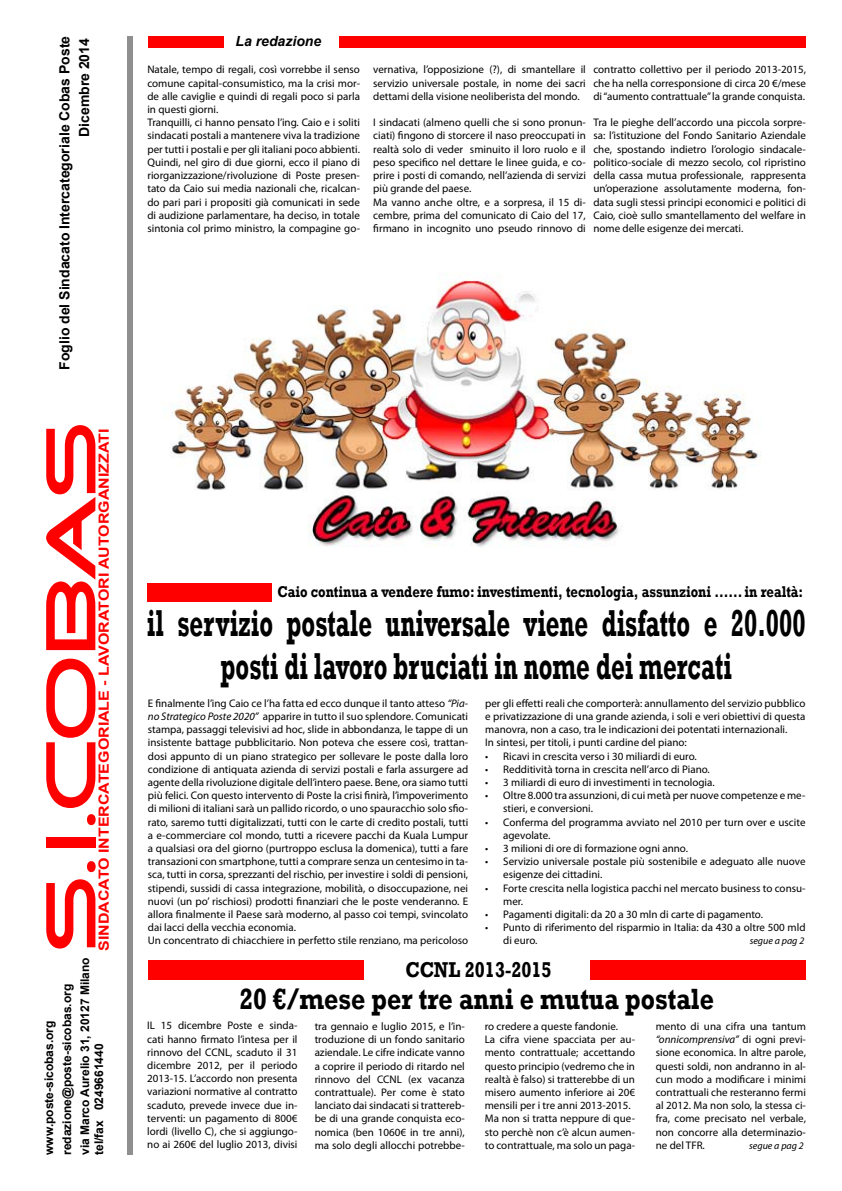
<style>
.page{position:relative;width:842px;height:1191px;background:#fff}
.page>*{position:absolute;margin:0;border:0;box-sizing:border-box;transform-origin:0 0}
.t1{font:72px "Good Times";letter-spacing:-.03em;color:#f00;scale:1.25 1}
.t2{font:700 38.4px/43px "Rockwell";color:#000;text-align:center;scale:.62 1}
.t3{font:700 30px "Rockwell";color:#000;scale:.83 1}
.t4{font:700 22px "Rockwell";color:#000;scale:.83 1}
.t5{font:700 16px "Rockwell";color:#000;scale:.82 1}
.t6{font:700 14px "Arial";color:#000}
.t7{font:700 14px "Arial";color:#f00;scale:1.14 1}
.t8{font:italic 700 14px "Arial";color:#000}
.t9{font:700 12px/18px "Arial";color:#000}
.t10{font:11px/13.2px "Myriad Pro";color:#000}
.t11{font:italic 10px "Myriad Pro";color:#000}
.s1{font-style:italic}
</style>
<div class="page">
<div style="left:128px;top:36px;width:5px;height:1119px;background:#8f8f8f"></div>
<div style="left:148px;top:36px;width:76px;height:11px;background:#f00"></div>
<div style="left:339px;top:36px;width:467px;height:11px;background:#f00"></div>
<div style="left:147px;top:582px;width:124px;height:19px;background:#f00"></div>
<img style="left:171px;top:277px;width:591px;height:270px">
<div style="left:590px;top:960px;width:216px;height:19px;background:#f00"></div>
<div style="left:148px;top:960px;width:215px;height:19px;background:#f00"></div>
<p class="t6" style="left:55px;top:370px;width:335px;rotate:-90deg">Foglio del Sindacato Intercategoriale Cobas Poste</p>
<p class="t6" style="left:74px;top:137px;width:100px;rotate:-90deg">Dicembre 2014</p>
<h1 class="t1" style="left:37px;top:951px;width:425px;rotate:-90deg">S.I.COBAS</h1>
<p class="t7" style="left:94px;top:951px;width:459px;rotate:-90deg">SINDACATO INTERCATEGORIALE - LAVORATORI AUTORGANIZZATI</p>
<p class="t9" style="left:40px;top:1155px;width:199px;rotate:-90deg">www.poste-sicobas.org redazione@poste-sicobas.org<br>via Marco Aurelio 31, 20127 Milano</p>
<p class="t9" style="left:90px;top:1155px;width:113px;rotate:-90deg">tel/fax 0249661440</p>
<p class="t8" style="left:236px;top:32px;width:87px">La redazione</p>
<p class="t10" style="left:147px;top:63px;width:214px">Natale, tempo di regali, così vorrebbe il senso comune capital-consumistico, ma la crisi mor&shy;de alle caviglie e quindi di regali poco si parla in questi giorni.<br>Tranquilli, ci hanno pensato l’ing. Caio e i soliti sindacati postali a mantenere viva la tradizione per tutti i postali e per gli italiani poco abbienti.<br>Quindi, nel giro di due giorni, ecco il piano di riorganizzazione/rivoluzione di Poste presen&shy;tato da Caio sui media nazionali che, ricalcan&shy;do pari pari i propositi già comunicati in sede di audizione parlamentare, ha deciso, in totale sintonia col primo ministro, la compagine go-</p>
<p class="t10" style="left:373px;top:63px;width:214px;text-align:justify">vernativa, l’opposizione (?), di smantellare il servizio universale postale, in nome dei sacri dettami della visione neoliberista del mondo.</p>
<p class="t10" style="left:593px;top:63px;width:214px;text-align:justify">contratto collettivo per il periodo 2013-2015, che ha nella corresponsione di circa 20 €/mese di “aumento contrattuale” la grande conquista.</p>
<p class="t10" style="left:593px;top:116px;width:214px;text-align:justify">Tra le pieghe dell’accordo una piccola sorpre&shy;sa: l’istituzione del Fondo Sanitario Aziendale che, spostando indietro l’orologio sindacale&shy;politico-sociale di mezzo secolo, col ripristino della cassa mutua professionale, rappresenta un’operazione assolutamente moderna, fon&shy;data sugli stessi principi economici e politici di Caio, cioè sullo smantellamento del welfare in nome delle esigenze dei mercati.</p>
<p class="t10" style="left:373px;top:116px;width:214px">I sindacati (almeno quelli che si sono pronun&shy;ciati) fingono di storcere il naso preoccupati in realtà solo di veder sminuito il loro ruolo e il peso specifico nel dettare le linee guida, e co&shy;prire i posti di comando, nell’azienda di servizi più grande del paese.<br>Ma vanno anche oltre, e a sorpresa, il 15 di&shy;cembre, prima del comunicato di Caio del 17, firmano in incognito uno pseudo rinnovo di</p>
<h3 class="t5" style="left:278px;top:582px;width:643px">Caio continua a vendere fumo: investimenti, tecnologia, assunzioni ...... in realtà:</h3>
<h2 class="t2" style="left:147px;top:602px;width:1064px">il servizio postale universale viene disfatto e 20.000 posti di lavoro bruciati in nome dei mercati</h2>
<p class="t10" style="left:148px;top:696px;width:322px">E finalmente l’ing Caio ce l’ha fatta ed ecco dunque il tanto atteso <span class="s1">“Pia&shy;no Strategico Poste 2020”</span> apparire in tutto il suo splendore. Comunicati stampa, passaggi televisivi ad hoc, slide in abbondanza, le tappe di un insistente battage pubblicitario. Non poteva che essere così, trattan&shy;dosi appunto di un piano strategico per sollevare le poste dalla loro condizione di antiquata azienda di servizi postali e farla assurgere ad agente della rivoluzione digitale dell’intero paese. Bene, ora siamo tutti più felici. Con questo intervento di Poste la crisi finirà, l’impoverimento di milioni di italiani sarà un pallido ricordo, o uno spauracchio solo sfio&shy;rato, saremo tutti digitalizzati, tutti con le carte di credito postali, tutti a e-commerciare col mondo, tutti a ricevere pacchi da Kuala Lumpur a qualsiasi ora del giorno (purtroppo esclusa la domenica), tutti a fare transazioni con smartphone, tutti a comprare senza un centesimo in ta&shy;sca, tutti in corsa, sprezzanti del rischio, per investire i soldi di pensioni, stipendi, sussidi di cassa integrazione, mobilità, o disoccupazione, nei nuovi (un po’ rischiosi) prodotti finanziari che le poste venderanno. E allora finalmente il Paese sarà moderno, al passo coi tempi, svincolato dai lacci della vecchia economia.<br>Un concentrato di chiacchiere in perfetto stile renziano, ma pericoloso</p>
<p class="t10" style="left:485px;top:696px;width:322px">per gli effetti reali che comporterà: annullamento del servizio pubblico e privatizzazione di una grande azienda, i soli e veri obiettivi di questa manovra, non a caso, tra le indicazioni dei potentati internazionali.<br>In sintesi, per titoli, i punti cardine del piano:</p>
<p class="t10" style="left:485px;top:749px;width:213px">• Ricavi in crescita verso i 30 miliardi di euro.</p>
<p class="t10" style="left:485px;top:762px;width:226px">• Redditività torna in crescita nell’arco di Piano.</p>
<p class="t10" style="left:485px;top:775px;width:231px">• 3 miliardi di euro di investimenti in tecnologia.</p>
<p class="t10" style="left:503px;top:788px;width:304px;text-indent:-18px">• Oltre 8.000 tra assunzioni, di cui metà per nuove competenze e me&shy;stieri, e conversioni.</p>
<p class="t10" style="left:503px;top:815px;width:304px;text-indent:-18px">• Conferma del programma avviato nel 2010 per turn over e uscite agevolate.</p>
<p class="t10" style="left:485px;top:841px;width:204px">• 3 milioni di ore di formazione ogni anno.</p>
<p class="t10" style="left:503px;top:854px;width:304px;text-indent:-18px">• Servizio universale postale più sostenibile e adeguato alle nuove esigenze dei cittadini.</p>
<p class="t10" style="left:503px;top:881px;width:304px;text-indent:-18px">• Forte crescita nella logistica pacchi nel mercato business to consu&shy;mer.</p>
<p class="t10" style="left:485px;top:907px;width:279px">• Pagamenti digitali: da 20 a 30 mln di carte di pagamento.</p>
<p class="t10" style="left:503px;top:920px;width:304px;text-indent:-18px">• Punto di riferimento del risparmio in Italia: da 430 a oltre 500 mld di euro.</p>
<p class="t11" style="left:750px;top:935px;width:56px">segue a pag 2</p>
<h3 class="t4" style="left:405px;top:956px;width:178px">CCNL 2013-2015</h3>
<h3 class="t3" style="left:239px;top:980px;width:573px">20 €/mese per tre anni e mutua postale</h3>
<p class="t10" style="left:147px;top:1019px;width:152px;text-align:justify">IL 15 dicembre Poste e sinda&shy;cati hanno firmato l’intesa per il rinnovo del CCNL, scaduto il 31 dicembre 2012, per il periodo 2013-15. L’accordo non presenta variazioni normative al contratto scaduto, prevede invece due in&shy;terventi: un pagamento di 800€ lordi (livello C), che si aggiungo&shy;no ai 260€ del luglio 2013, divisi</p>
<p class="t10" style="left:315px;top:1019px;width:152px;text-align:justify">tra gennaio e luglio 2015, e l’in&shy;troduzione di un fondo sanitario aziendale. Le cifre indicate vanno a coprire il periodo di ritardo nel rinnovo del CCNL (ex vacanza contrattuale). Per come è stato lanciato dai sindacati si trattereb&shy;be di una grande conquista eco&shy;nomica (ben 1060€ in tre anni), ma solo degli allocchi potrebbe-</p>
<p class="t10" style="left:485px;top:1019px;width:152px">ro credere a queste fandonie.<br>La cifra viene spacciata per au&shy;mento contrattuale; accettando questo principio (vedremo che in realtà è falso) si tratterebbe di un misero aumento inferiore ai 20€ mensili per i tre anni 2013-2015.<br>Ma non si tratta neppure di que&shy;sto perchè non c’è alcun aumen&shy;to contrattuale, ma solo un paga-</p>
<p class="t10" style="left:656px;top:1019px;width:152px;text-align:justify">mento di una cifra una tantum <span class="s1">“onnicomprensiva”</span> di ogni previ&shy;sione economica. In altre parole, questi soldi, non andranno in al&shy;cun modo a modificare i minimi contrattuali che resteranno fermi al 2012. Ma non solo, la stessa ci&shy;fra, come precisato nel verbale, non concorre alla determinazio&shy;ne del TFR.</p>
<p class="t11" style="left:749px;top:1139px;width:56px">segue a pag 2</p>
</div>
